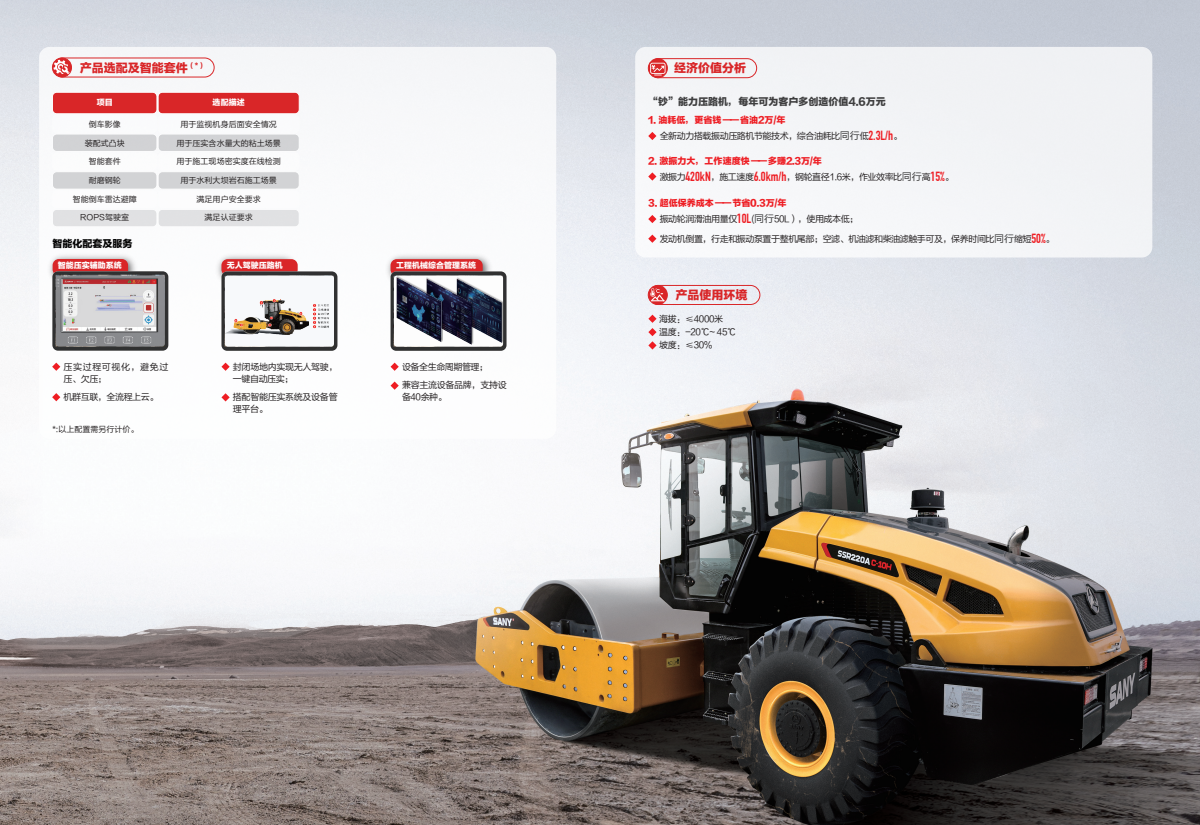
<style>
.page{position:relative;width:1200px;height:825px;background:#fff}
.page>*{position:absolute;margin:0;border:0;box-sizing:border-box;transform-origin:0 0}
.t1{font:12px "FZLTTHK GBK1 0";color:#d92628}
.t2{font:10px "FZLTTHK GBK1 0";color:#3e3e3f}
.t3{font:10px "FZLTTHK GBK1 0";color:#030303}
.t4{font:9px/13px "FZLTHJW GB1 0";letter-spacing:-.05em;color:#231f20}
.t5{font:9px "FZLTTHK GBK1 0";color:#ee1d23}
.t6{font:9px/12px "FZLTHJW GB1 0";letter-spacing:.065em;color:#231f20}
.t7{font:8px "FZLTHK GBK1 0";color:#231f20}
.t8{font:8px "FZLTTHK GBK1 0";color:#fff}
.s1{font-size:10px;color:#3e3e3f}
.s2{font-family:"DIN Condensed";font-weight:700;font-size:13px;color:#ee1d23}
</style>
<div class="page">
<img style="left:0;top:0;width:1199px;height:825px">
<div style="left:39px;top:47px;width:517px;height:392px;background:#fff;border-radius:11px"></div>
<div style="left:52px;top:92px;width:105px;height:22px;background:#d92628;border-radius:4px"></div>
<div style="left:52px;top:92px;width:105px;height:22px;border:1px solid #fff;border-radius:4px"></div>
<div style="left:158px;top:92px;width:141px;height:22px;background:#d92628;border-radius:4px"></div>
<div style="left:158px;top:92px;width:141px;height:22px;border:1px solid #fff;border-radius:4px"></div>
<div style="left:52px;top:115px;width:105px;height:18px;border:1px solid #fff;border-radius:4px"></div>
<div style="left:158px;top:115px;width:141px;height:18px;border:1px solid #fff;border-radius:4px"></div>
<div style="left:52px;top:134px;width:105px;height:17px;background:#d2d2d5;border-radius:4px"></div>
<div style="left:52px;top:134px;width:105px;height:18px;border:1px solid #fff;border-radius:4px"></div>
<div style="left:158px;top:134px;width:141px;height:17px;background:#d2d2d5;border-radius:4px"></div>
<div style="left:158px;top:134px;width:141px;height:18px;border:1px solid #fff;border-radius:4px"></div>
<div style="left:52px;top:153px;width:105px;height:17px;border:1px solid #fff;border-radius:4px"></div>
<div style="left:158px;top:153px;width:141px;height:17px;border:1px solid #fff;border-radius:4px"></div>
<div style="left:52px;top:172px;width:105px;height:17px;background:#d2d3d5;border-radius:4px"></div>
<div style="left:52px;top:171px;width:105px;height:18px;border:1px solid #fff;border-radius:4px"></div>
<div style="left:158px;top:172px;width:141px;height:17px;background:#d2d3d5;border-radius:4px"></div>
<div style="left:158px;top:171px;width:141px;height:18px;border:1px solid #fff;border-radius:4px"></div>
<div style="left:52px;top:190px;width:105px;height:18px;border:1px solid #fff;border-radius:4px"></div>
<div style="left:158px;top:190px;width:141px;height:18px;border:1px solid #fff;border-radius:4px"></div>
<div style="left:52px;top:209px;width:105px;height:18px;background:#e1e1e3;border-radius:4px"></div>
<div style="left:52px;top:209px;width:105px;height:18px;border:1px solid #fff;border-radius:4px"></div>
<div style="left:158px;top:209px;width:141px;height:18px;background:#e1e1e3;border-radius:4px"></div>
<div style="left:158px;top:209px;width:141px;height:18px;border:1px solid #fff;border-radius:4px"></div>
<div style="left:52px;top:57px;width:20px;height:21px;border:1px solid #d92628;border-radius:50%"></div>
<svg style="left:53px;top:57px;width:162px;height:21px"></svg>
<div style="left:648px;top:285px;width:19px;height:19px;background:#d92628;border-radius:50%"></div>
<div style="left:647px;top:285px;width:20px;height:20px;border:1px solid #d92628;border-radius:50%"></div>
<svg style="left:648px;top:315px;width:8px;height:34px"></svg>
<svg style="left:650px;top:284px;width:110px;height:21px;background:#e8c8cd"></svg>
<div style="left:635px;top:47px;width:516px;height:210px;background:#f3f4f7;border-radius:11px"></div>
<svg style="left:648px;top:132px;width:8px;height:8px"></svg>
<div style="left:648px;top:59px;width:19px;height:19px;background:#d92628;border-radius:50%"></div>
<div style="left:647px;top:58px;width:20px;height:20px;border:1px solid #d92628;border-radius:50%"></div>
<svg style="left:650px;top:58px;width:107px;height:21px"></svg>
<svg style="left:648px;top:172px;width:8px;height:9px"></svg>
<svg style="left:648px;top:215px;width:8px;height:8px"></svg>
<svg style="left:648px;top:235px;width:8px;height:8px"></svg>
<img style="left:49px;top:254px;width:87px;height:24px">
<div style="left:53px;top:259px;width:75px;height:17px;background:#d92628;border-radius:6px"></div>
<img style="left:52px;top:271px;width:116px;height:80px">
<svg style="left:52px;top:362px;width:8px;height:9px"></svg>
<svg style="left:52px;top:393px;width:8px;height:8px"></svg>
<img style="left:217px;top:254px;width:81px;height:26px">
<div style="left:221px;top:259px;width:76px;height:17px;background:#d92628;border-radius:6px"></div>
<img style="left:221px;top:271px;width:116px;height:80px">
<svg style="left:221px;top:362px;width:8px;height:9px"></svg>
<svg style="left:221px;top:393px;width:8px;height:8px"></svg>
<img style="left:387px;top:254px;width:104px;height:24px">
<div style="left:390px;top:259px;width:92px;height:17px;background:#d92628;border-radius:6px"></div>
<img style="left:390px;top:271px;width:116px;height:80px">
<svg style="left:390px;top:362px;width:8px;height:9px"></svg>
<svg style="left:390px;top:381px;width:8px;height:9px"></svg>
<img style="left:56px;top:275px;width:109px;height:71px">
<svg style="left:394px;top:275px;width:109px;height:72px"></svg>
<img style="left:473px;top:275px;width:30px;height:69px">
<img style="left:473px;top:278px;width:28px;height:65px">
<img style="left:425px;top:275px;width:48px;height:70px">
<img style="left:443px;top:278px;width:29px;height:66px">
<img style="left:396px;top:275px;width:47px;height:69px">
<img style="left:396px;top:278px;width:45px;height:64px">
<svg style="left:225px;top:275px;width:109px;height:72px"></svg>
<h1 class="t1" style="left:80px;top:61px;width:127px">产品选配及智能套件<sup>（*）</sup></h1>
<h1 class="t1" style="left:674px;top:62px;width:73px">经济价值分析</h1>
<p class="t8" style="left:97px;top:98px;width:17px">项目</p>
<p class="t8" style="left:212px;top:98px;width:33px">选配描述</p>
<p class="t7" style="left:89px;top:120px;width:33px">倒车影像</p>
<p class="t7" style="left:85px;top:138px;width:41px">装配式凸块</p>
<p class="t7" style="left:89px;top:157px;width:33px">智能套件</p>
<p class="t7" style="left:89px;top:176px;width:33px">耐磨钢轮</p>
<p class="t7" style="left:73px;top:195px;width:65px">智能倒车雷达避障</p>
<p class="t7" style="left:80px;top:213px;width:50px">ROPS驾驶室</p>
<p class="t7" style="left:180px;top:120px;width:97px">用于监视机身后面安全情况</p>
<p class="t7" style="left:176px;top:138px;width:105px">用于压实含水量大的粘土场景</p>
<p class="t7" style="left:176px;top:157px;width:105px">用于施工现场密实度在线检测</p>
<p class="t7" style="left:180px;top:176px;width:97px">用于水利大坝岩石施工场景</p>
<p class="t7" style="left:196px;top:195px;width:65px">满足用户安全要求</p>
<p class="t7" style="left:204px;top:213px;width:49px">满足认证要求</p>
<p class="t3" style="left:52px;top:238px;width:81px">智能化配套及服务</p>
<p class="t2" style="left:648px;top:96px;width:239px">“钞”能力压路机，每年可为客户多创造价值4.6万元</p>
<p class="t4" style="left:659px;top:130px;width:244px">全新动力搭载振动压路机节能技术，综合油耗比<span class="s1">同行</span>低<span class="s2">2.3L/h</span>。</p>
<p class="t5" style="left:648px;top:115px;width:139px">1. 油耗低，更省钱 —— 省油2万/年</p>
<p class="t5" style="left:648px;top:156px;width:175px">2. 激振力大，工作速度快 —— 多赚2.3万/年</p>
<p class="t4" style="left:659px;top:170px;width:295px">激振力<span class="s2">420kN</span>，施工速度<span class="s2">6.0km/h</span>，钢轮直径1.6米，作业效率比<span class="s1">同行</span>高<span class="s2">15%</span>。</p>
<p class="t5" style="left:648px;top:198px;width:140px">3. 超低保养成本 —— 节省0.3万/年</p>
<p class="t4" style="left:659px;top:213px;width:200px">振动轮润滑油用量仅<span class="s2">10L</span>(<span class="s1">同行</span>50L），使用成本低；</p>
<p class="t4" style="left:659px;top:233px;width:396px">发动机倒置，行走和振动泵置于整机尾部；空滤、机油滤和柴油滤触手可及，保养时间比<span class="s1">同行</span>缩短<span class="s2">50%</span>。</p>
<p class="t8" style="left:58px;top:261px;width:65px">智能压实辅助系统</p>
<p class="t8" style="left:227px;top:261px;width:58px">无人驾驶压路机</p>
<p class="t8" style="left:396px;top:261px;width:81px">工程机械综合管理系统</p>
<h1 class="t1" style="left:675px;top:288px;width:73px">产品使用环境</h1>
<p class="t4" style="left:659px;top:313px;width:78px">海拔：≤4000米<br>温度：-20℃~ 45℃坡度：≤30%</p>
<p class="t6" style="left:64px;top:361px;width:106px">压实过程可视化，避免过压、欠压；</p>
<p class="t4" style="left:64px;top:391px;width:96px">机群互联，全流程上云。</p>
<p class="t4" style="left:233px;top:361px;width:106px;line-height:12px">封闭场地内实现无人驾驶，一键自动压实；</p>
<p class="t4" style="left:233px;top:391px;width:106px;line-height:12px">搭配智能压实系统及设备管理平台。</p>
<p class="t4" style="left:402px;top:358px;width:106px;line-height:18px">设备全生命周期管理；<br>兼容主流设备品牌，支持设</p>
<p class="t4" style="left:402px;top:391px;width:46px">备40余种。</p>
<p class="t7" style="left:52px;top:425px;width:87px">*:以上配置需另行计价。</p>
</div>
